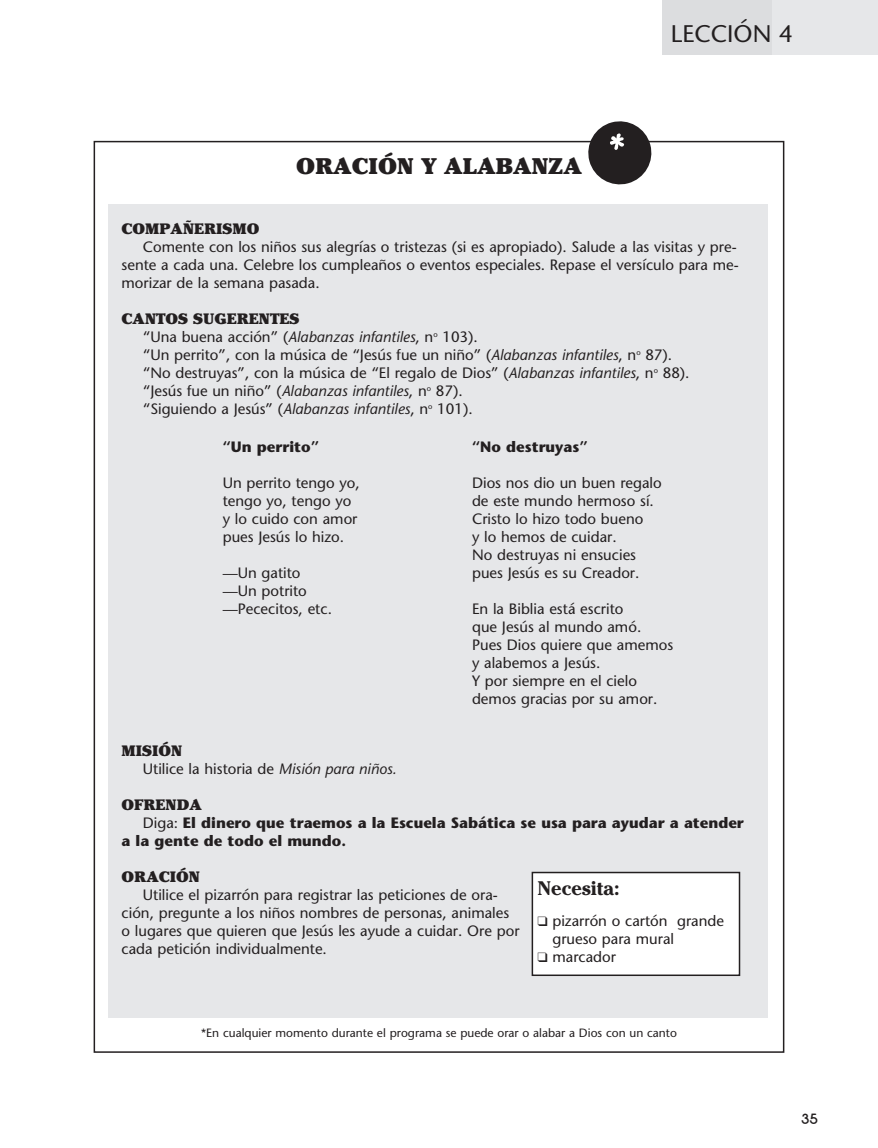
<style>
.page{position:relative;width:878px;height:1148px;background:#fff}
.page>*{position:absolute;margin:0;border:0;box-sizing:border-box;transform-origin:0 0}
.t1{font:24px "Stone Sans";color:#231f20}
.t2{font:900 22.5px "Cheltenham";color:#231f20}
.t3{font:700 19.5px "Cheltenham";color:#231f20}
.t4{font:15px/18px "Stone Sans";color:#231f20}
.t5{font:700 15px/18px "Stone Sans";color:#231f20}
.t6{font:900 15px "Cheltenham";color:#231f20}
.t7{font:700 15px "New Garden";color:#231f20}
.t8{font:12px "Stone Sans";color:#231f20}
.s1{font-style:italic}
.s2{font-weight:400}
</style>
<div class="page">
<div style="left:662px;top:0;width:110px;height:54px;background:#dcdddf"></div>
<div style="left:772px;top:0;width:105px;height:54px;background:#e6e7e9"></div>
<div style="left:108px;top:204px;width:659px;height:813px;background:#e6e7e9"></div>
<div style="left:532px;top:872px;width:207px;height:103px;background:#fff"></div>
<div style="left:531px;top:871px;width:209px;height:105px;border:2px solid #231f20"></div>
<svg style="left:585px;top:121px;width:69px;height:64px"></svg>
<h1 class="t1" style="left:670px;top:24px;width:123px">LECCIÓN 4</h1>
<h2 class="t2" style="left:296px;top:157px;width:287px">ORACIÓN Y ALABANZA</h2>
<p class="t6" style="left:122px;top:223px;width:139px">COMPAÑERISMO</p>
<p class="t4" style="left:122px;top:239px;width:618px;text-indent:21px">Comente con los niños sus alegrías o tristezas (si es apropiado). Salude a las visitas y pre&shy;sente a cada una. Celebre los cumpleaños o eventos especiales. Repase el versículo para me&shy;morizar de la semana pasada.</p>
<p class="t6" style="left:122px;top:313px;width:179px">CANTOS SUGERENTES</p>
<p class="t4" style="left:143px;top:329px;width:548px">“Una buena acción” (<span class="s1">Alabanzas infantiles</span>, n<sup>o</sup> 103).<br>“Un perrito”, con la música de “Jesús fue un niño” (<span class="s1">Alabanzas infantiles</span>, n<sup>o</sup> 87). “No destruyas”, con la música de “El regalo de Dios” (<span class="s1">Alabanzas infantiles</span>, n<sup>o</sup> 88). “Jesús fue un niño” (<span class="s1">Alabanzas infantiles</span>, n<sup>o</sup> 87).<br>“Siguiendo a Jesús” (<span class="s1">Alabanzas infantiles</span>, n<sup>o</sup> 101).</p>
<p class="t5" style="left:223px;top:439px;width:98px">“Un perrito”</p>
<p class="t4" style="left:223px;top:475px;width:139px">Un perrito tengo yo, tengo yo, tengo yo y lo cuido con amor pues Jesús lo hizo.</p>
<p class="t4" style="left:223px;top:565px;width:111px">—Un gatito —Un potrito —Pececitos, etc.</p>
<p class="t5" style="left:472px;top:439px;width:117px">“No destruyas”</p>
<p class="t4" style="left:472px;top:475px;width:191px">Dios nos dio un buen regalo de este mundo hermoso sí.<br>Cristo lo hizo todo bueno<br>y lo hemos de cuidar.<br>No destruyas ni ensucies pues Jesús es su Creador.</p>
<p class="t4" style="left:472px;top:601px;width:203px">En la Biblia está escrito<br>que Jesús al mundo amó.<br>Pues Dios quiere que amemos y alabemos a Jesús.<br>Y por siempre en el cielo demos gracias por su amor.</p>
<p class="t6" style="left:122px;top:745px;width:62px">MISIÓN</p>
<p class="t4" style="left:143px;top:761px;width:255px">Utilice la historia de <span class="s1">Misión para niños.</span></p>
<p class="t6" style="left:122px;top:799px;width:82px">OFRENDA</p>
<p class="t5" style="left:122px;top:815px;width:624px;text-indent:21px"><span class="s2">Diga:</span> El dinero que traemos a la Escuela Sabática se usa para ayudar a atender a la gente de todo el mundo.</p>
<p class="t6" style="left:122px;top:871px;width:80px">ORACIÓN</p>
<p class="t4" style="left:122px;top:887px;width:399px;text-indent:21px">Utilice el pizarrón para registrar las peticiones de ora&shy;ción, pregunte a los niños nombres de personas, animales o lugares que quieren que Jesús les ayude a cuidar. Ore por cada petición individualmente.</p>
<h3 class="t3" style="left:537px;top:876px;width:83px">Necesita:</h3>
<p class="t4" style="left:552px;top:913px;width:173px;text-indent:-15px">❑ pizarrón o cartón grande grueso para mural</p>
<p class="t4" style="left:537px;top:949px;width:80px">❑ marcador</p>
<p class="t8" style="left:201px;top:1028px;width:477px">*En cualquier momento durante el programa se puede orar o alabar a Dios con un canto</p>
<p class="t7" style="left:801px;top:1109px;width:18px">35</p>
</div>
